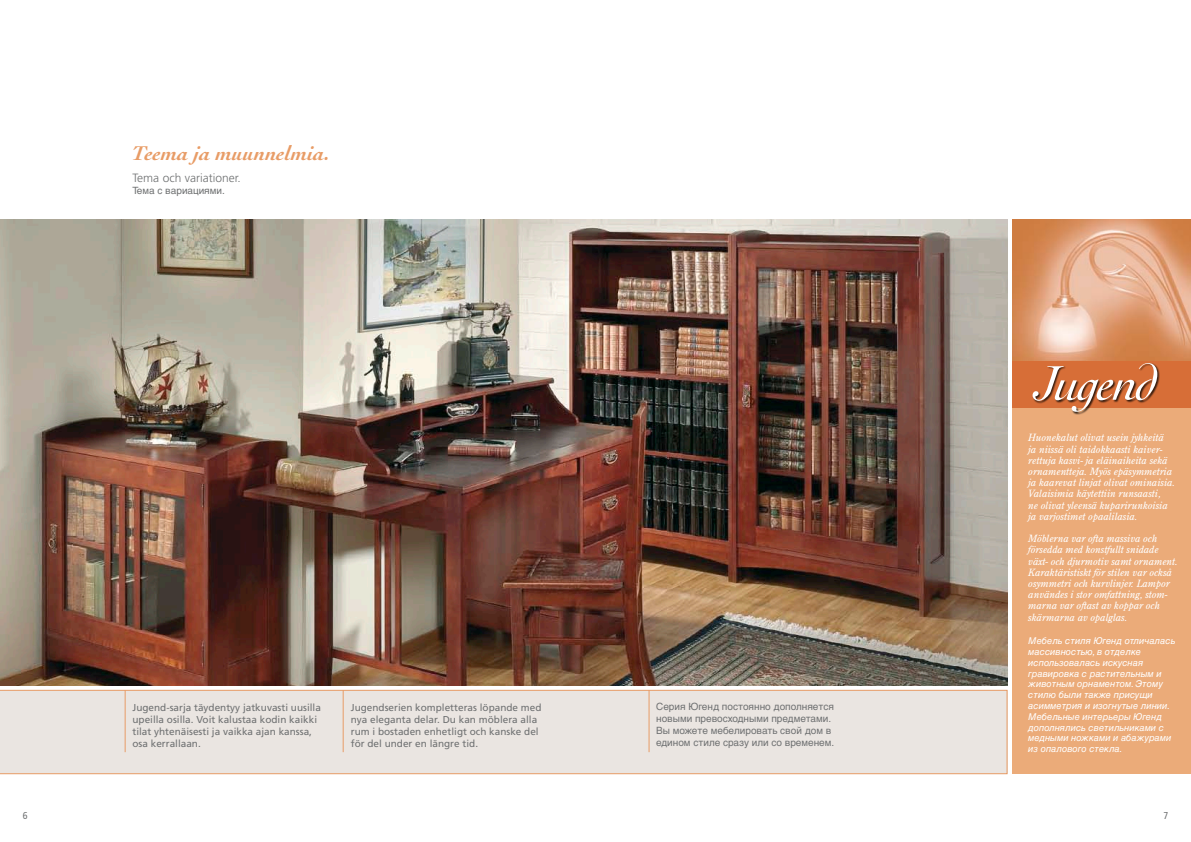
<style>
.page{position:relative;width:1191px;height:842px;background:#fff}
.page>*{position:absolute;margin:0;border:0;box-sizing:border-box;transform-origin:0 0}
.t1{font:italic 700 21px "Cochin LT Std";color:#e89c66}
.t2{font:300 12px "Frutiger LT Std";color:#6f7172}
.t3{font:italic 10px/11.2px "Century Old Style Std";color:#fff}
.t4{font:10px/12px "Frutiger LT Std";color:#6f7172}
.t5{font:10px/12px "Helvetica LT Std";color:#6f7172}
.t6{font:condensed 10px "Frutiger LT Std";color:#6f7172}
.t7{font:italic 9.4px/10.8px "Helvetica LT Std";color:#fff}
</style>
<div class="page">
<img style="left:0;top:220px;width:1007px;height:465px">
<div style="left:0;top:690px;width:1007px;height:84px;background:#eae5e1"></div>
<div style="left:1012px;top:220px;width:179px;height:554px;background:#ebab79"></div>
<img style="left:1012px;top:220px;width:179px;height:141px">
<div style="left:1012px;top:361px;width:179px;height:46px;background:#d76e37"></div>
<div style="left:1032px;top:363px;width:128px;height:52px;background:#000;opacity:.75"></div>
<svg style="left:1032px;top:363px;width:125px;height:49px"></svg>
<hr style="left:125px;top:690px;width:1px;height:62px;background:#e89c66">
<hr style="left:343px;top:690px;width:1px;height:62px;background:#e89c66">
<hr style="left:649px;top:690px;width:1px;height:62px;background:#e89c66">
<h1 class="t1" style="left:133px;top:140px;width:199px">Teema ja muunnelmia.</h1>
<p class="t2" style="left:133px;top:171px;width:110px">Tema och variationer.</p>
<p class="t5" style="left:133px;top:184px;width:94px">Тема с вариациями.</p>
<p class="t4" style="left:132px;top:701px;width:190px">Jugend-sarja täydentyy jatkuvasti uusilla upeilla osilla. Voit kalustaa kodin kaikki tilat yhtenäisesti ja vaikka ajan kanssa, osa kerrallaan.</p>
<p class="t4" style="left:351px;top:701px;width:192px">Jugendserien kompletteras löpande med nya eleganta delar. Du kan möblera alla rum i bostaden enhetligt och kanske del för del under en längre tid.</p>
<p class="t5" style="left:656px;top:701px;width:180px">Серия Югенд постоянно дополняется новыми превосходными предметами.<br>Вы можете мебелировать свой дом в едином стиле сразу или со временем.</p>
<p class="t3" style="left:1028px;top:432px;width:148px">Huonekalut olivat usein jyhkeitä<br>ja niissä oli taidokkaasti kaiver&shy;rettuja kasvi- ja eläinaiheita sekä ornamentteja. Myös epäsymmetria ja kaarevat linjat olivat ominaisia.<br>Valaisimia käytettiin runsaasti,<br>ne olivat yleensä kuparirunkoisia ja varjostimet opaalilasia.</p>
<p class="t3" style="left:1028px;top:533px;width:151px">Möblerna var ofta massiva och försedda med konstfullt snidade växt- och djurmotiv samt ornament.<br>Karaktäristiskt för stilen var också osymmetri och kurvlinjer. Lampor användes i stor omfattning, stom&shy;marna var oftast av koppar och skärmarna av opalglas.</p>
<p class="t7" style="left:1028px;top:635px;width:149px">Мебель стиля Югенд отличалась массивностью, в отделке использовалась искусная гравировка с растительным и животным орнаментом. Этому стилю были также присущи асимметрия и изогнутые линии.<br>Мебельные интерьеры Югенд дополнялись светильниками с медными ножками и абажурами из опалового стекла.</p>
<p class="t6" style="left:23px;top:810px;width:6px">6</p>
<p class="t6" style="left:1163px;top:810px;width:6px">7</p>
</div>
